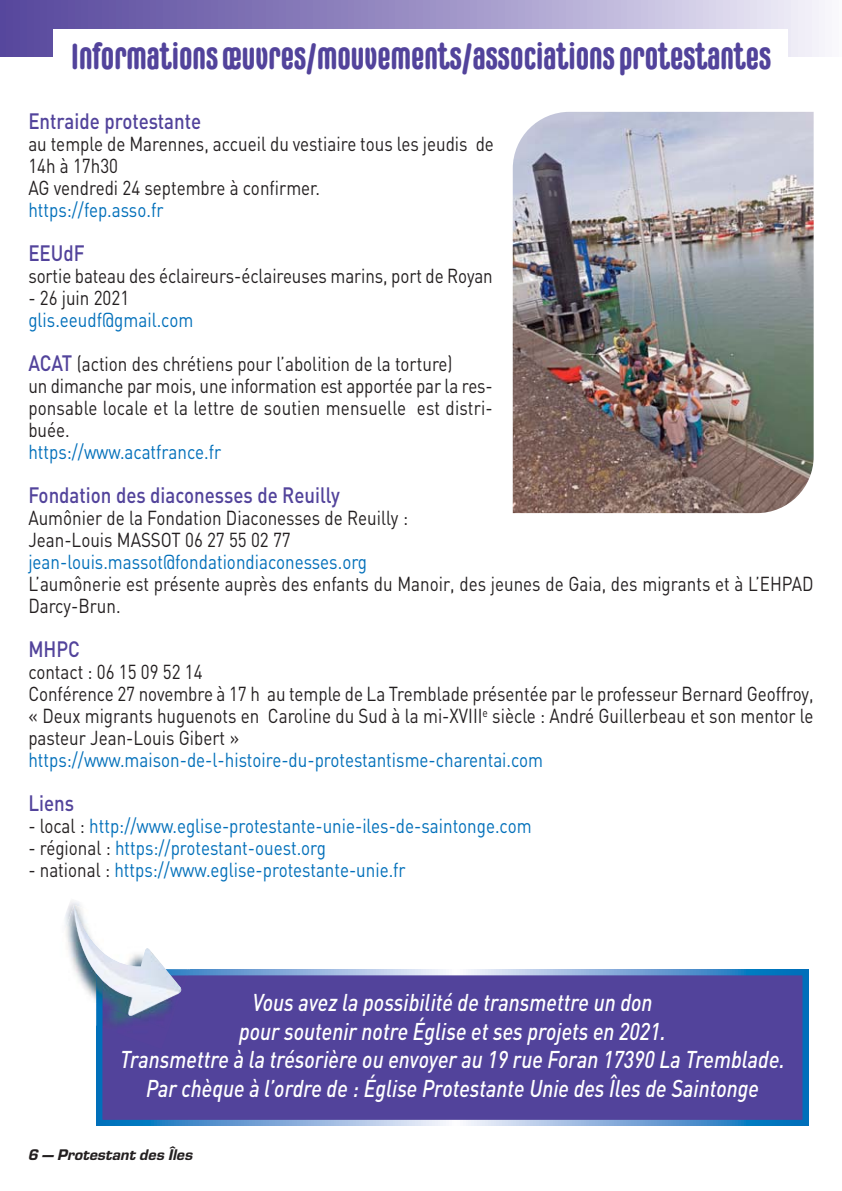
<style>
.page{position:relative;width:842px;height:1191px;background:#fff}
.page>*{position:absolute;margin:0;border:0;box-sizing:border-box;transform-origin:0 0}
.t1{font:700 36px "Hidden Treasuresofthe Bauhaus Dessau";color:#52439b}
.t2{font:italic 500 24px/28.8px "DIN Pro";color:#fff;text-align:center;scale:.85 1}
.t3{font:500 22px "DIN";color:#52439b;scale:.85 1}
.t4{font:20px/22px "DIN";color:#231f20;scale:.85 1}
.t5{font:20px "DIN";color:#006fba;scale:.85 1}
.t6{font:italic 800 16px "Eurostile";color:#231f20}
.s1{font-weight:500;font-size:22px;color:#52439b}
.s2{color:#231f20}
</style>
<div class="page">
<div style="left:0;top:0;width:842px;height:57px;background:linear-gradient(to right,#4f3e98,#f0edf8)"></div>
<hr style="left:841px;top:0;width:1px;height:1191px;background:#a9b7bf">
<div style="left:54px;top:29px;width:734px;height:55px;background:#fff"></div>
<img style="left:513px;top:112px;width:301px;height:401px">
<svg style="left:96px;top:969px;width:712px;height:156px"></svg>
<img style="left:69px;top:901px;width:130px;height:124px">
<div style="left:102px;top:1016px;width:86px;height:33px;background:#52439b"></div>
<img style="left:96px;top:1016px;width:6px;height:11px">
<svg style="left:74px;top:969px;width:116px;height:47px"></svg>
<img style="left:181px;top:904px;width:14px;height:65px">
<img style="left:65px;top:904px;width:9px;height:99px">
<img style="left:181px;top:975px;width:4px;height:12px">
<img style="left:102px;top:1015px;width:77px;height:13px">
<img style="left:181px;top:969px;width:6px;height:6px">
<img style="left:74px;top:904px;width:107px;height:111px">
<h1 class="t1" style="left:71px;top:42px;width:702px">Informations œuvres/mouvements/associations protestantes</h1>
<p class="t3" style="left:28px;top:113px;width:205px">Entraide protestante</p>
<p class="t4" style="left:28px;top:135px;width:549px">au temple de Marennes, accueil du vestiaire tous les jeudis de<br>14h à 17h30<br>AG vendredi 24 septembre à confirmer.</p>
<p class="t5" style="left:28px;top:203px;width:161px">https://fep.asso.fr</p>
<p class="t3" style="left:28px;top:245px;width:68px">EEUdF</p>
<p class="t4" style="left:28px;top:267px;width:548px">sortie bateau des éclaireurs-éclaireuses marins, port de Royan</p>
<p class="t4" style="left:28px;top:289px;width:120px">- 26 juin 2021</p>
<p class="t5" style="left:28px;top:313px;width:196px">glis.eeudf@gmail.com</p>
<p class="t4" style="left:28px;top:355px;width:548px"><span class="s1">ACAT</span> (action des chrétiens pour l’abolition de la torture)<br>un dimanche par mois, une information est apportée par la res&shy;ponsable locale et la lettre de soutien mensuelle est distri&shy;buée.</p>
<p class="t5" style="left:28px;top:445px;width:228px">https://www.acatfrance.fr</p>
<p class="t3" style="left:28px;top:487px;width:368px">Fondation des diaconesses de Reuilly</p>
<p class="t4" style="left:28px;top:509px;width:448px">Aumônier de la Fondation Diaconesses de Reuilly :<br>Jean-Louis MASSOT 06 27 55 02 77</p>
<p class="t5" style="left:28px;top:555px;width:400px">jean-louis.massot@fondationdiaconesses.org</p>
<p class="t4" style="left:28px;top:575px;width:925px">L’aumônerie est présente auprès des enfants du Manoir, des jeunes de Gaia, des migrants et à L’EHPAD<br>Darcy-Brun.</p>
<p class="t3" style="left:28px;top:641px;width:62px">MHPC</p>
<p class="t4" style="left:28px;top:663px;width:925px">contact : 06 15 09 52 14<br>Conférence 27 novembre à 17 h au temple de La Tremblade présentée par le professeur Bernard Geoffroy, « Deux migrants huguenots en Caroline du Sud à la mi-XVIII<sup>e</sup> siècle : André Guillerbeau et son mentor le pasteur Jean-Louis Gibert »</p>
<p class="t5" style="left:28px;top:753px;width:607px">https://www.maison-de-l-histoire-du-protestantisme-charentai.com</p>
<p class="t3" style="left:28px;top:795px;width:55px">Liens</p>
<p class="t5" style="left:28px;top:819px;width:594px"><span class="s2">- local :</span> http://www.eglise-protestante-unie-iles-de-saintonge.com</p>
<p class="t5" style="left:28px;top:841px;width:352px"><span class="s2">- régional :</span> https://protestant-ouest.org</p>
<p class="t5" style="left:28px;top:863px;width:446px"><span class="s2">- national :</span> https://www.eglise-protestante-unie.fr</p>
<p class="t2" style="left:120px;top:990px;width:784px">Vous avez la possibilité de transmettre un don<br>pour soutenir notre Église et ses projets en 2021.<br>Transmettre à la trésorière ou envoyer au 19 rue Foran 17390 La Tremblade.<br>Par chèque à l’ordre de : Église Protestante Unie des Îles de Saintonge</p>
<p class="t6" style="left:28px;top:1145px;width:166px">6 — Protestant des Îles</p>
</div>
